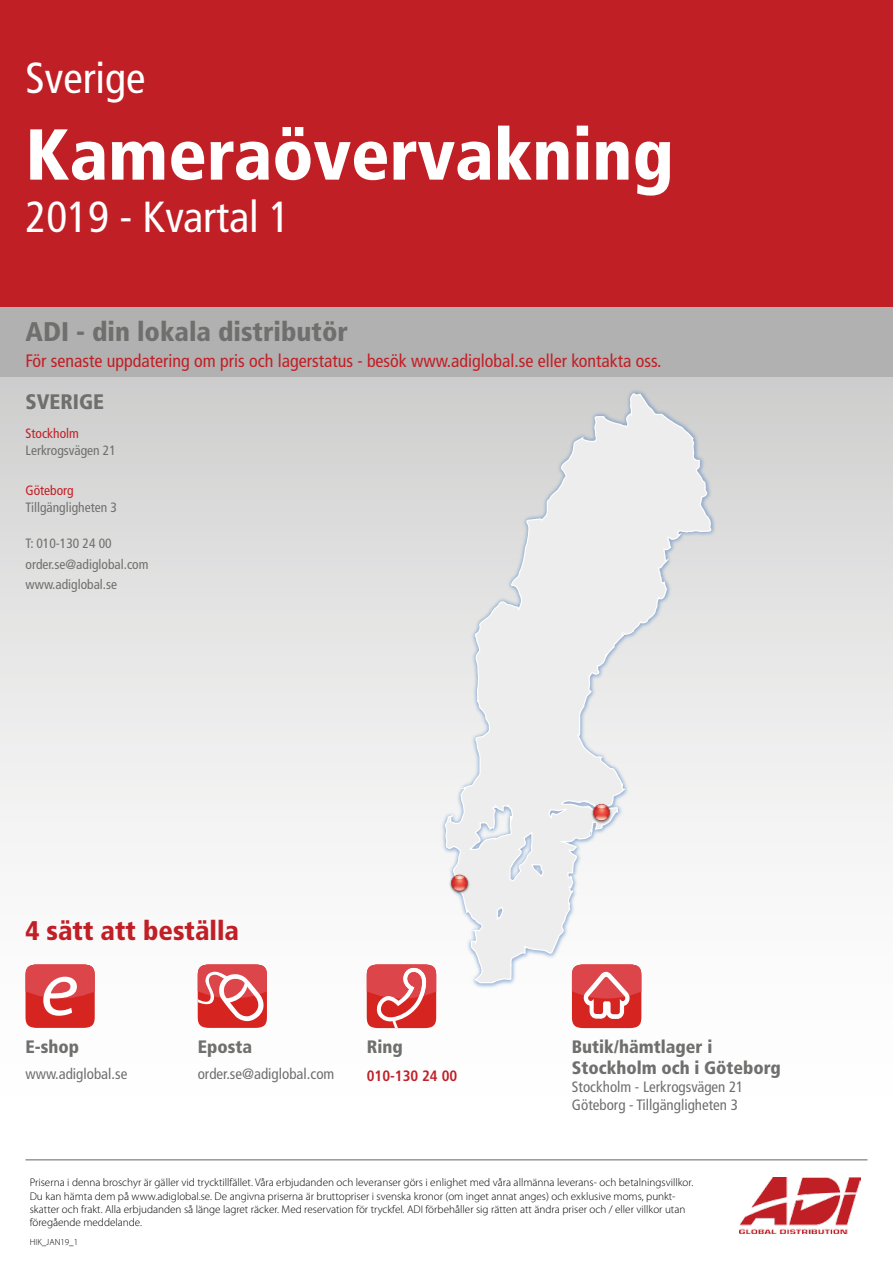
<style>
.page{position:relative;width:893px;height:1263px;background:#fff}
.page>*{position:absolute;margin:0;border:0;box-sizing:border-box;transform-origin:0 0}
.t1{font:900 condensed 72px "Frutiger LT Std";color:#fff}
.t2{font:condensed 43.5px "Frutiger LT Std";color:#fff}
.t3{font:900 condensed 27px "Frutiger LT Std";color:#6f6f6e}
.t4{font:900 condensed 27px "Frutiger LT Std";color:#c11f26}
.t5{font:900 condensed 21px "Frutiger LT Std";color:#6f6f6e}
.t6{font:condensed 18px "Frutiger LT Std";color:#c11f26}
.t7{font:900 condensed 18px/21.6px "Frutiger LT Std";color:#6f6f6e}
.t8{font:condensed 15px/18px "Frutiger LT Std";color:#6f6f6e}
.t9{font:700 condensed 15px "Frutiger LT Std";color:#c11f26}
.t10{font:condensed 13.5px/20.4px "Frutiger LT Std";color:#6f6f6e}
.t11{font:condensed 13.5px "Frutiger LT Std";color:#c11f26}
.t12{font:300 11.1px/13.4px "Myriad Pro";color:#000}
.t13{font:300 9px "Myriad Pro";color:#000}
</style>
<div class="page">
<div style="left:0;top:376px;width:893px;height:727px;background:linear-gradient(to bottom,#d2d2d1,#fff)"></div>
<div style="left:0;top:276px;width:893px;height:101px;background:#b2b1b1"></div>
<div style="left:0;top:0;width:893px;height:306px;background:#c11f26"></div>
<div style="left:572px;top:964px;width:69px;height:64px;background:#d62421;border-radius:12px"></div>
<svg style="left:583px;top:995px;width:48px;height:24px"></svg>
<svg style="left:367px;top:964px;width:69px;height:64px"></svg>
<div style="left:198px;top:964px;width:69px;height:64px;background:#d62421;border-radius:12px"></div>
<svg style="left:198px;top:964px;width:69px;height:57px"></svg>
<img style="left:739px;top:1178px;width:122px;height:56px">
<hr style="left:26px;top:1159px;width:841px;height:1px;background:#636362">
<img style="left:426px;top:377px;width:301px;height:618px">
<svg style="left:442px;top:391px;width:270px;height:593px"></svg>
<img style="left:591px;top:802px;width:21px;height:22px">
<svg style="left:593px;top:804px;width:17px;height:17px"></svg>
<svg style="left:594px;top:804px;width:15px;height:16px"></svg>
<svg style="left:596px;top:814px;width:11px;height:6px"></svg>
<img style="left:449px;top:873px;width:21px;height:22px">
<svg style="left:451px;top:875px;width:17px;height:16px"></svg>
<svg style="left:452px;top:875px;width:15px;height:16px"></svg>
<svg style="left:454px;top:885px;width:11px;height:6px"></svg>
<div style="left:26px;top:964px;width:69px;height:64px;background:#d62421;border-radius:12px"></div>
<svg style="left:26px;top:964px;width:69px;height:52px"></svg>
<h2 class="t2" style="left:26px;top:53px;width:121px">Sverige</h2>
<h1 class="t1" style="left:26px;top:111px;width:650px">Kameraövervakning</h1>
<h2 class="t2" style="left:26px;top:191px;width:266px">2019 - Kvartal 1</h2>
<h3 class="t3" style="left:26px;top:316px;width:324px">ADI - din lokala distributör</h3>
<h3 class="t6" style="left:26px;top:350px;width:637px">För senaste uppdatering om pris och lagerstatus - besök www.adiglobal.se eller kontakta oss.</h3>
<h3 class="t5" style="left:26px;top:389px;width:80px">SVERIGE</h3>
<p class="t11" style="left:26px;top:426px;width:55px">Stockholm</p>
<p class="t10" style="left:26px;top:440px;width:92px">Lerkrogsvägen 21</p>
<p class="t11" style="left:26px;top:483px;width:50px">Göteborg</p>
<p class="t10" style="left:26px;top:497px;width:93px">Tillgängligheten 3</p>
<p class="t10" style="left:26px;top:533px;width:125px">T: 010-130 24 00 order.se@adiglobal.com www.adiglobal.se</p>
<h3 class="t4" style="left:26px;top:914px;width:215px">4 sätt att beställa</h3>
<h3 class="t7" style="left:26px;top:1036px;width:55px">E-shop</h3>
<h3 class="t8" style="left:26px;top:1065px;width:103px">www.adiglobal.se</h3>
<h3 class="t7" style="left:198px;top:1036px;width:56px">Eposta</h3>
<h3 class="t8" style="left:198px;top:1065px;width:138px">order.se@adiglobal.com</h3>
<h3 class="t7" style="left:367px;top:1036px;width:38px">Ring</h3>
<h3 class="t9" style="left:367px;top:1067px;width:92px">010-130 24 00</h3>
<h3 class="t7" style="left:572px;top:1036px;width:210px">Butik/hämtlager i<br>Stockholm och i Göteborg</h3>
<h3 class="t8" style="left:572px;top:1078px;width:173px">Stockholm - Lerkrogsvägen 21<br>Göteborg - Tillgängligheten 3</h3>
<p class="t12" style="left:30px;top:1176px;width:665px">Priserna i denna broschyr är gäller vid trycktillfället. Våra erbjudanden och leveranser görs i enlighet med våra allmänna leverans- och betalningsvillkor.<br>Du kan hämta dem på www.adiglobal.se. De angivna priserna är bruttopriser i svenska kronor (om inget annat anges) och exklusive moms, punkt&shy;skatter och frakt. Alla erbjudanden så länge lagret räcker. Med reservation för tryckfel. ADI förbehåller sig rätten att ändra priser och / eller villkor utan föregående meddelande.</p>
<p class="t13" style="left:30px;top:1237px;width:50px">HIK_JAN19_1</p>
</div>
